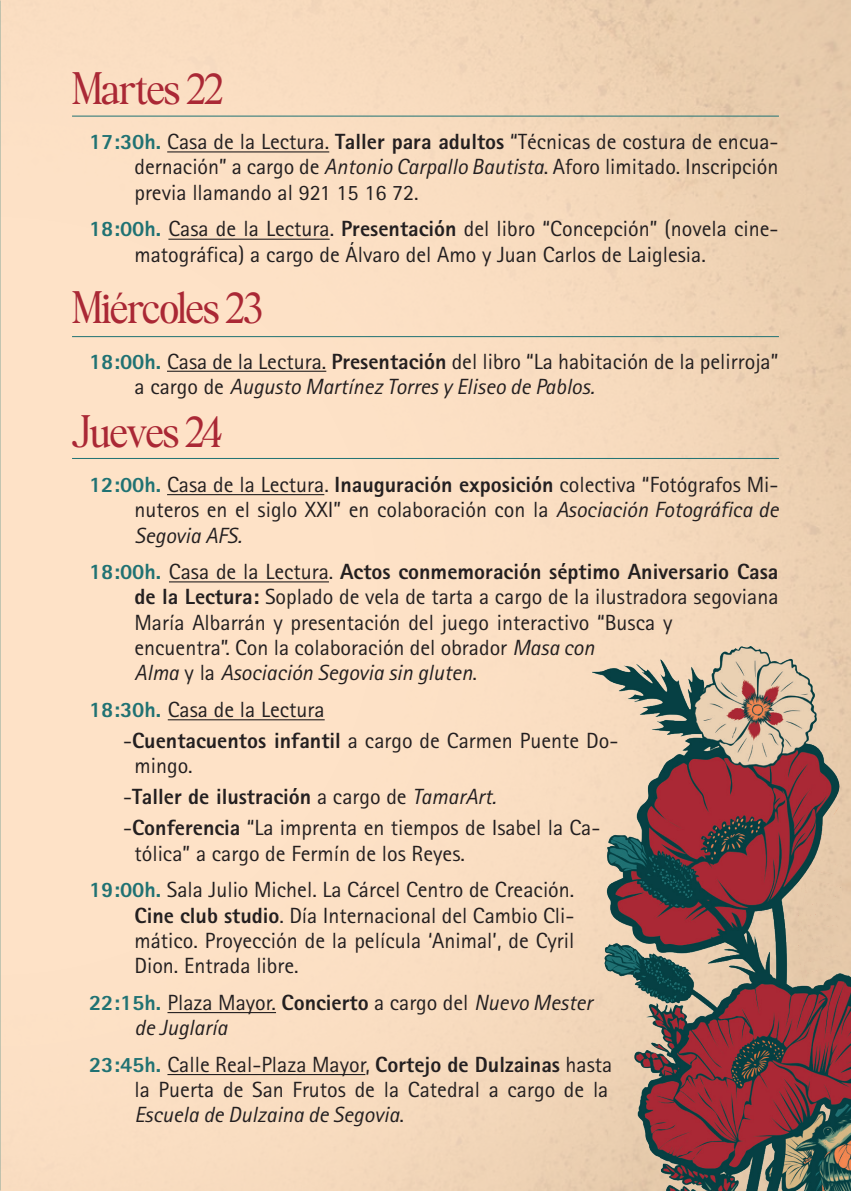
<style>
.page{position:relative;width:851px;height:1191px;background:#fff}
.page>*{position:absolute;margin:0;border:0;box-sizing:border-box;transform-origin:0 0}
.t1{font:36px "Bethany Elingston";letter-spacing:-.005em;color:#aa2835}
.t2{font:22px/25.2px "Agfa Rotis Sans Serif";color:#231f20}
.t3{font:italic 22px/25.4px "Agfa Rotis Sans Serif";color:#231f20}
.t4{font:800 22px "Agfa Rotis Sans Serif";color:#231f20}
.s1{font-weight:800;color:#207273}
.s2{font-weight:800}
.s3{font-style:italic}
.s4{font-weight:400}
.s5{font-weight:400;font-style:italic}
.s6{font-weight:800;font-style:normal;color:#207273}
.s7{font-style:normal}
.s8{font-weight:800;font-style:normal}
</style>
<div class="page">
<img style="left:0;top:0;width:850px;height:1191px">
<img style="left:592px;top:646px;width:258px;height:545px">
<hr style="left:167px;top:151px;width:162px;height:1px;background:#231f20">
<hr style="left:168px;top:239px;width:161px;height:1px;background:#231f20">
<hr style="left:167px;top:371px;width:159px;height:1px;background:#231f20">
<hr style="left:167px;top:494px;width:157px;height:1px;background:#231f20">
<hr style="left:169px;top:581px;width:160px;height:1px;background:#231f20">
<hr style="left:168px;top:719px;width:156px;height:1px;background:#231f20">
<hr style="left:167px;top:1012px;width:109px;height:1px;background:#231f20">
<hr style="left:167px;top:1074px;width:198px;height:1px;background:#231f20">
<hr style="left:72px;top:116px;width:706px;height:1px;background:#207273">
<hr style="left:72px;top:336px;width:706px;height:1px;background:#207273">
<hr style="left:72px;top:458px;width:706px;height:1px;background:#207273">
<p class="t1" style="left:72px;top:63px;width:152px">Martes 22</p>
<p class="t2" style="left:134px;top:129px;width:645px;text-align:justify;text-indent:-45px"><span class="s1">17:30h.</span> Casa de la Lectura. <span class="s2">Taller para adultos</span> “Técnicas de costura de encua&shy;dernación” a cargo de <span class="s3">Antonio Carpallo Bautista</span>. Aforo limitado. Inscripción previa llamando al 921 15 16 72.</p>
<p class="t2" style="left:134px;top:216px;width:645px;text-indent:-45px"><span class="s1">18:00h.</span> Casa de la Lectura. <span class="s2">Presentación</span> del libro “Concepción” (novela cine&shy;matográfica) a cargo de Álvaro del Amo y Juan Carlos de Laiglesia.</p>
<p class="t1" style="left:72px;top:282px;width:192px">Miércoles 23</p>
<p class="t2" style="left:134px;top:348px;width:645px;text-indent:-45px"><span class="s1">18:00h.</span> Casa de la Lectura. <span class="s2">Presentación</span> del libro “La habitación de la pelirroja” a cargo de <span class="s3">Augusto Martínez Torres y Eliseo de Pablos.</span></p>
<p class="t1" style="left:72px;top:405px;width:152px">Jueves 24</p>
<p class="t2" style="left:134px;top:472px;width:645px;text-align:justify;text-indent:-45px"><span class="s1">12:00h.</span> Casa de la Lectura. <span class="s2">Inauguración exposición</span> colectiva “Fotógrafos Mi&shy;nuteros en el siglo XXI” en colaboración con la <span class="s3">Asociación Fotográfica de Segovia AFS.</span></p>
<p class="t2" style="left:134px;top:559px;width:645px;text-indent:-45px"><span class="s1">18:00h.</span> Casa de la Lectura. <span class="s2">Actos conmemoración séptimo Aniversario Casa de la Lectura:</span> Soplado de vela de tarta a cargo de la ilustradora segoviana María Albarrán y presentación del juego interactivo “Busca y<br>encuentra”. Con la colaboración del obrador <span class="s3">Masa con<br>Alma</span> y la <span class="s3">Asociación Segovia sin gluten</span>.</p>
<p class="t2" style="left:89px;top:697px;width:237px"><span class="s1">18:30h.</span> Casa de la Lectura</p>
<p class="t2" style="left:134px;top:728px;width:485px;text-indent:-11px">-<span class="s2">Cuentacuentos infantil</span> a cargo de Carmen Puente Do&shy;mingo.</p>
<p class="t4" style="left:123px;top:783px;width:375px"><span class="s4">-</span>Taller de ilustración <span class="s4">a cargo de</span> <span class="s5">TamarArt.</span></p>
<p class="t2" style="left:134px;top:815px;width:467px;text-indent:-11px">-<span class="s2">Conferencia</span> “La imprenta en tiempos de Isabel la Ca&shy;tólica” a cargo de Fermín de los Reyes.</p>
<p class="t2" style="left:134px;top:877px;width:441px;text-align:justify;text-indent:-45px"><span class="s1">19:00h.</span> Sala Julio Michel. La Cárcel Centro de Creación.<br><span class="s2">Cine club studio</span>. Día Internacional del Cambio Cli&shy;mático. Proyección de la película ‘Animal’, de Cyril Dion. Entrada libre.</p>
<p class="t3" style="left:134px;top:990px;width:459px;text-indent:-45px"><span class="s6">22:15h.</span> <span class="s7">Plaza Mayor.</span> <span class="s8">Concierto</span> <span class="s7">a cargo del</span> Nuevo Mester de Juglaría</p>
<p class="t2" style="left:134px;top:1051px;width:479px;text-indent:-45px"><span class="s1">23:45h.</span> Calle Real-Plaza Mayor, <span class="s2">Cortejo de Dulzainas</span> hasta la Puerta de San Frutos de la Catedral a cargo de la<br><span class="s3">Escuela de Dulzaina de Segovia</span>.</p>
</div>
